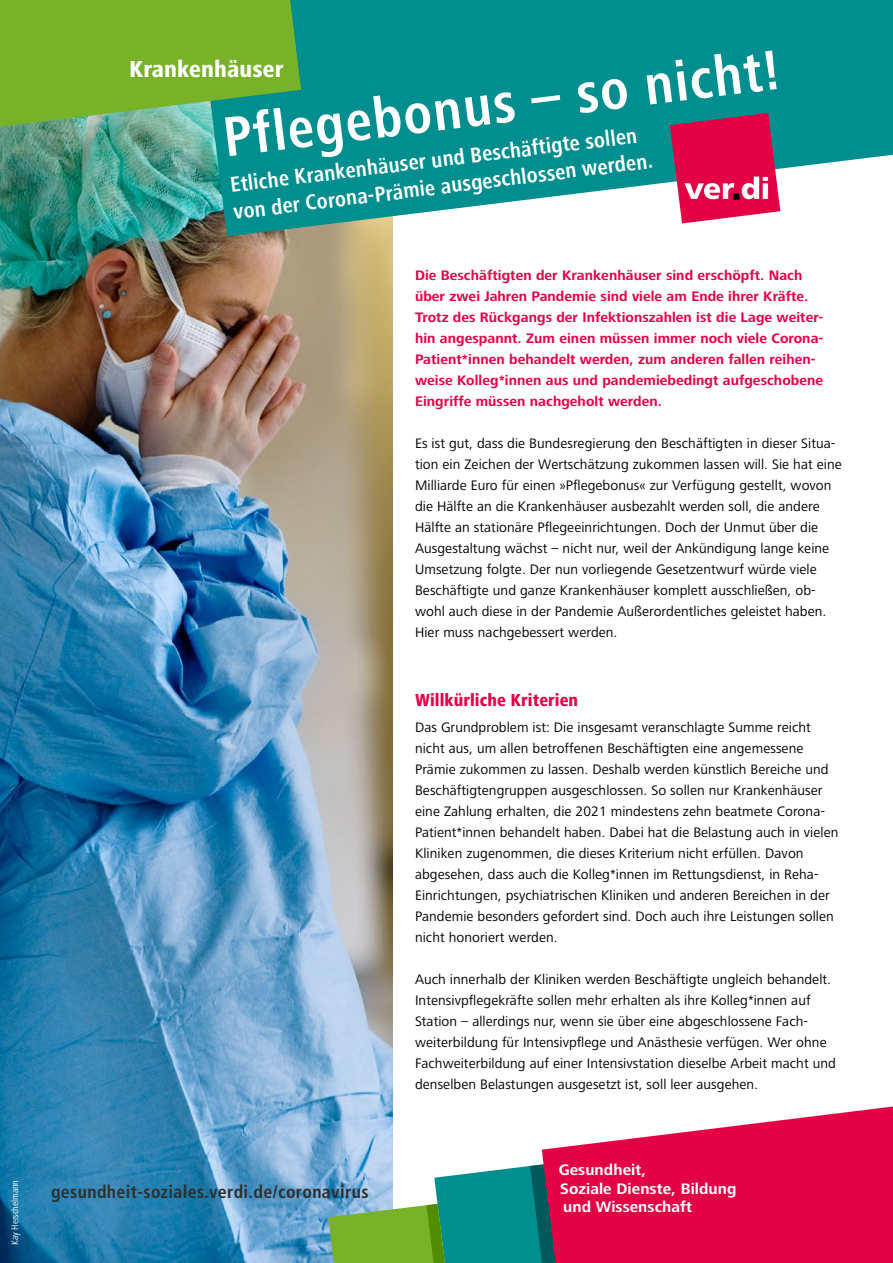
<style>
.page{position:relative;width:893px;height:1263px;background:#fff}
.page>*{position:absolute;margin:0;border:0;box-sizing:border-box;transform-origin:0 0}
.t1{font:700 condensed 58.05px "Frutiger Next LT";color:#fff}
.t2{font:800 condensed 24px "Frutiger Next LT";letter-spacing:.005em;color:#fff}
.t3{font:700 condensed 22.2px/27.2px "Frutiger Next LT";color:#fff}
.t4{font:700 condensed 18px "Frutiger";letter-spacing:.02em;color:#2e2e2e}
.t5{font:800 condensed 18px "Frutiger Next LT";letter-spacing:.005em;color:#e40045}
.t6{font:700 15.75px/18.8px "Frutiger Next LT";letter-spacing:.005em;color:#fff}
.t7{font:14.25px/21px "Frutiger Next LT";letter-spacing:.005em;color:#000}
.t8{font:700 14.25px/21px "Frutiger Next LT";letter-spacing:.005em;color:#e40045}
.t9{font:condensed 9.75px "Frutiger Next LT";color:#fff}
</style>
<div class="page">
<img style="left:0;top:127px;width:392px;height:1136px">
<svg style="left:434px;top:1166px;width:96px;height:97px;background:#199999"></svg>
<svg style="left:530px;top:1149px;width:12px;height:114px"></svg>
<svg style="left:542px;top:1106px;width:351px;height:157px;background:#e22760"></svg>
<svg style="left:198px;top:0;width:695px;height:237px;background:#299f9e"></svg>
<svg style="left:0;top:0;width:301px;height:127px;background:#6caf3b"></svg>
<svg style="left:670px;top:113px;width:110px;height:110px;background:#cf3568"></svg>
<svg style="left:328px;top:1204px;width:158px;height:59px;background:#55a653"></svg>
<p class="t9" style="left:10px;top:1244px;width:66px;rotate:-90deg">Kay Herschelmann</p>
<h1 class="t1" style="left:219px;top:105px;width:561px;rotate:-7deg">Pflegebonus – so nicht!</h1>
<h2 class="t2" style="left:129px;top:55px;width:156px">Krankenhäuser</h2>
<h3 class="t3" style="left:229px;top:171px;width:424px;rotate:-7deg">Etliche Krankenhäuser und Beschäftigte sollen von der Corona-Prämie ausgeschlossen werden.</h3>
<p class="t8" style="left:415px;top:265px;width:410px">Die Beschäftigten der Krankenhäuser sind erschöpft. Nach über zwei Jahren Pandemie sind viele am Ende ihrer Kräfte.<br>Trotz des Rückgangs der Infektionszahlen ist die Lage weiter&shy;hin angespannt. Zum einen müssen immer noch viele Corona-Patient*innen behandelt werden, zum anderen fallen reihen&shy;weise Kolleg*innen aus und pandemiebedingt aufgeschobene Eingriffe müssen nachgeholt werden.</p>
<p class="t7" style="left:415px;top:433px;width:428px">Es ist gut, dass die Bundesregierung den Beschäftigten in dieser Situa&shy;tion ein Zeichen der Wertschätzung zukommen lassen will. Sie hat eine Milliarde Euro für einen »Pflegebonus« zur Verfügung gestellt, wovon die Hälfte an die Krankenhäuser ausbezahlt werden soll, die andere Hälfte an stationäre Pflegeeinrichtungen. Doch der Unmut über die Ausgestaltung wächst – nicht nur, weil der Ankündigung lange keine Umsetzung folgte. Der nun vorliegende Gesetzentwurf würde viele Beschäftigte und ganze Krankenhäuser komplett ausschließen, ob&shy;wohl auch diese in der Pandemie Außerordentliches geleistet haben.<br>Hier muss nachgebessert werden.</p>
<p class="t4" style="left:51px;top:1181px;width:319px">gesundheit-soziales.verdi.de/coronavirus</p>
<p class="t5" style="left:415px;top:690px;width:165px">Willkürliche Kriterien</p>
<p class="t7" style="left:415px;top:716px;width:425px">Das Grundproblem ist: Die insgesamt veranschlagte Summe reicht nicht aus, um allen betroffenen Beschäftigten eine angemessene Prämie zukommen zu lassen. Deshalb werden künstlich Bereiche und Beschäftigtengruppen ausgeschlossen. So sollen nur Krankenhäuser eine Zahlung erhalten, die 2021 mindestens zehn beatmete Corona-Patient*innen behandelt haben. Dabei hat die Belastung auch in vielen Kliniken zugenommen, die dieses Kriterium nicht erfüllen. Davon abgesehen, dass auch die Kolleg*innen im Rettungsdienst, in Reha-Einrichtungen, psychiatrischen Kliniken und anderen Bereichen in der Pandemie besonders gefordert sind. Doch auch ihre Leistungen sollen nicht honoriert werden.</p>
<p class="t7" style="left:415px;top:968px;width:422px">Auch innerhalb der Kliniken werden Beschäftigte ungleich behandelt.<br>Intensivpflegekräfte sollen mehr erhalten als ihre Kolleg*innen auf Station – allerdings nur, wenn sie über eine abgeschlossene Fach&shy;weiterbildung für Intensivpflege und Anästhesie verfügen. Wer ohne Fachweiterbildung auf einer Intensivstation dieselbe Arbeit macht und denselben Belastungen ausgesetzt ist, soll leer ausgehen.</p>
<p class="t6" style="left:559px;top:1160px;width:179px">Gesundheit,<br>Soziale Dienste, Bildung und Wissenschaft</p>
</div>
